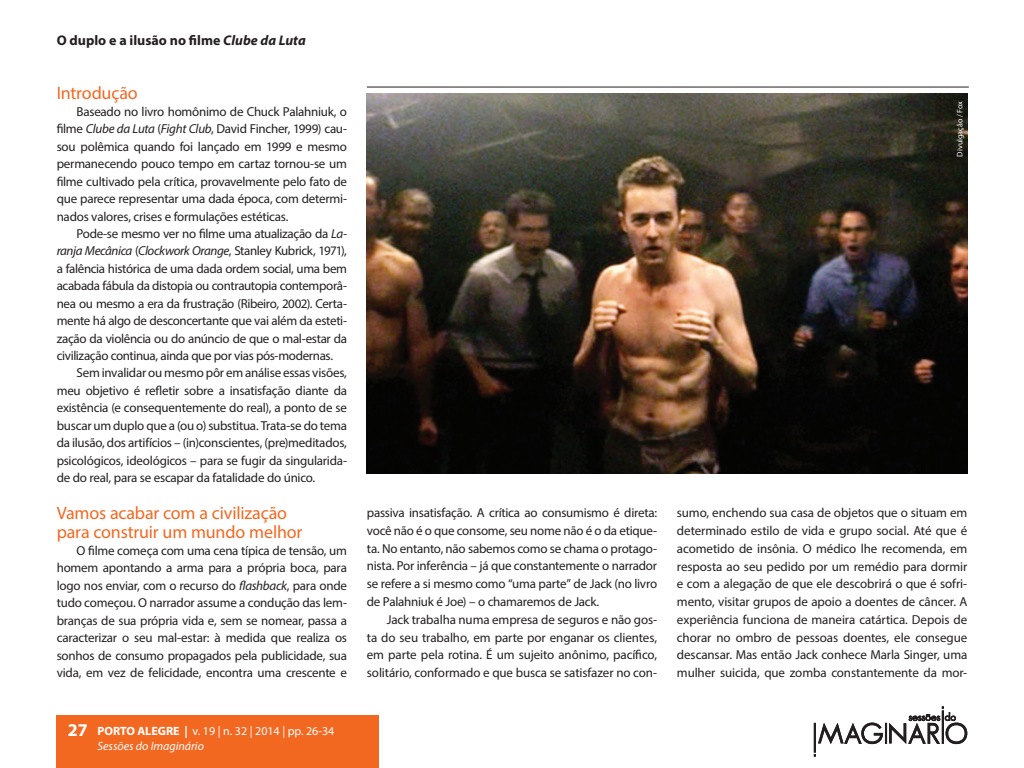
<style>
.page{position:relative;width:1024px;height:768px;background:#fff}
.page>*{position:absolute;margin:0;border:0;box-sizing:border-box;transform-origin:0 0}
.t1{font:18px/18.4px "Myriad Pro";letter-spacing:-.01em;color:#f36821}
.t2{font:700 18px "Myriad Pro";color:#fff}
.t3{font:700 14px "Myriad Pro";color:#231f20}
.t4{font:13px/17.4px "Myriad Pro";letter-spacing:-.015em;color:#231f20;text-align:justify}
.t5{font:12px/15px "Myriad Pro";color:#fff}
.t6{font:8px "Myriad Pro";color:#fff}
.s1{font-style:italic}
.s2{font-weight:700}
</style>
<div class="page">
<div style="left:57px;top:715px;width:322px;height:53px;background:#f36821"></div>
<svg style="left:814px;top:706px;width:154px;height:51px"></svg>
<img style="left:367px;top:93px;width:600px;height:380px">
<hr style="left:367px;top:87px;width:602px;height:1px;background:#231f20">
<p class="t3" style="left:57px;top:32px;width:251px">O duplo e a ilusão no filme <span class="s1">Clube da Luta</span></p>
<h1 class="t1" style="left:57px;top:83px;width:83px">Introdução</h1>
<p class="t4" style="left:57px;top:103px;width:292px;text-indent:20px">Baseado no livro homônimo de Chuck Palahniuk, o filme <span class="s1">Clube da Luta</span> (<span class="s1">Fight Club</span>, David Fincher, 1999) cau&shy;sou polêmica quando foi lançado em 1999 e mesmo permanecendo pouco tempo em cartaz tornou-se um filme cultivado pela crítica, provavelmente pelo fato de que parece representar uma dada época, com determi&shy;nados valores, crises e formulações estéticas.</p>
<p class="t4" style="left:57px;top:225px;width:292px;text-indent:20px">Pode-se mesmo ver no filme uma atualização da <span class="s1">La&shy;ranja Mecânica</span> (<span class="s1">Clockwork Orange</span>, Stanley Kubrick, 1971), a falência histórica de uma dada ordem social, uma bem acabada fábula da distopia ou contrautopia contemporâ&shy;nea ou mesmo a era da frustração (Ribeiro, 2002). Certa&shy;mente há algo de desconcertante que vai além da esteti&shy;zação da violência ou do anúncio de que o mal-estar da civilização continua, ainda que por vias pós-modernas.</p>
<p class="t4" style="left:57px;top:364px;width:292px;text-indent:20px">Sem invalidar ou mesmo pôr em análise essas visões, meu objetivo é refletir sobre a insatisfação diante da existência (e consequentemente do real), a ponto de se buscar um duplo que a (ou o) substitua. Trata-se do tema da ilusão, dos artifícios – (in)conscientes, (pre)meditados, psicológicos, ideológicos – para se fugir da singularida&shy;de do real, para se escapar da fatalidade do único.</p>
<h1 class="t1" style="left:57px;top:504px;width:247px">Vamos acabar com a civilização para construir um mundo melhor</h1>
<p class="t4" style="left:57px;top:542px;width:292px;text-indent:20px">O filme começa com uma cena típica de tensão, um homem apontando a arma para a própria boca, para logo nos enviar, com o recurso do <span class="s1">flashback</span>, para onde tudo começou. O narrador assume a condução das lem&shy;branças de sua própria vida e, sem se nomear, passa a caracterizar o seu mal-estar: à medida que realiza os sonhos de consumo propagados pela publicidade, sua vida, em vez de felicidade, encontra uma crescente e</p>
<h1 class="t2" style="left:68px;top:718px;width:21px">27</h1>
<p class="t5" style="left:97px;top:724px;width:238px"><span class="s2">PORTO ALEGRE |</span> v. 19 | n. 32 | 2014 | pp. 26-34<br><span class="s1">Sessões do Imaginário</span></p>
<p class="t4" style="left:367px;top:504px;width:292px;line-height:17.8px">passiva insatisfação. A crítica ao consumismo é direta: você não é o que consome, seu nome não é o da etique&shy;ta. No entanto, não sabemos como se chama o protago&shy;nista. Por inferência – já que constantemente o narrador se refere a si mesmo como “uma parte” de Jack (no livro de Palahniuk é Joe) – o chamaremos de Jack.</p>
<p class="t4" style="left:367px;top:610px;width:292px;line-height:17.8px;text-indent:20px">Jack trabalha numa empresa de seguros e não gos&shy;ta do seu trabalho, em parte por enganar os clientes, em parte pela rotina. É um sujeito anônimo, pacífico, solitário, conformado e que busca se satisfazer no con-</p>
<p class="t6" style="left:955px;top:157px;width:57px;rotate:-90deg">Divulgação / Fox</p>
<p class="t4" style="left:677px;top:504px;width:292px;line-height:17.8px">sumo, enchendo sua casa de objetos que o situam em determinado estilo de vida e grupo social. Até que é acometido de insônia. O médico lhe recomenda, em resposta ao seu pedido por um remédio para dormir e com a alegação de que ele descobrirá o que é sofri&shy;mento, visitar grupos de apoio a doentes de câncer. A experiência funciona de maneira catártica. Depois de chorar no ombro de pessoas doentes, ele consegue descansar. Mas então Jack conhece Marla Singer, uma mulher suicida, que zomba constantemente da mor-</p>
</div>
